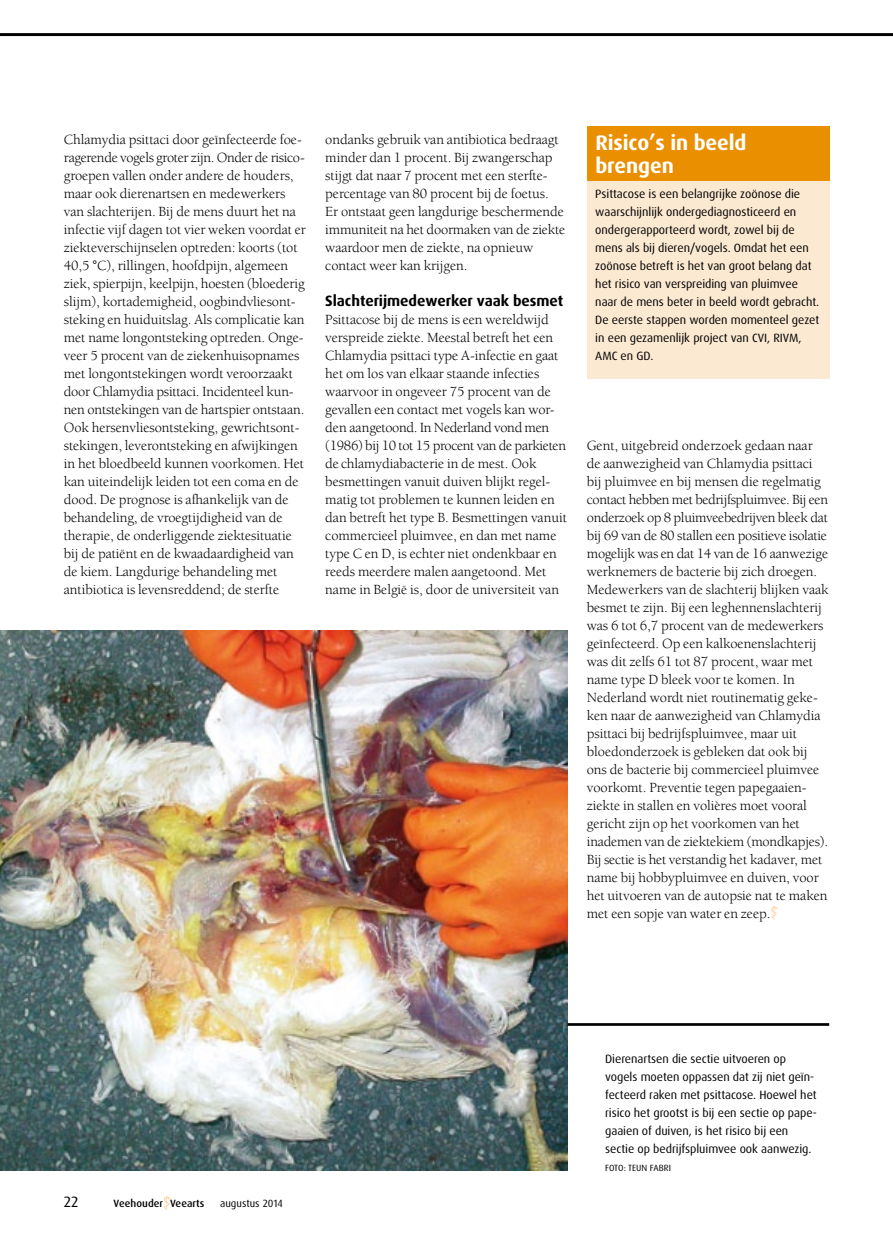
<style>
.page{position:relative;width:893px;height:1255px;background:#fff}
.page>*{position:absolute;margin:0;border:0;box-sizing:border-box;transform-origin:0 0}
.t1{font:700 21px/22.5px "Dax OT";letter-spacing:-.005em;color:#fff}
.t2{font:700 15px "Dax OT";letter-spacing:-.005em;color:#000}
.t3{font:15px "Dax OT";color:#000}
.t4{font:14.4px/18px "Berkeley Std";letter-spacing:-.005em;color:#000}
.t5{font:12px/18px "Dax OT";letter-spacing:-.005em;color:#000}
.t6{font:500 10.5px "Dax OT";letter-spacing:.005em;color:#000}
.t7{font:10.5px "Dax OT";color:#000}
.t8{font:9px "Dax OT";color:#000}
.s1{font-family:"Scala Sans OT"}
</style>
<div class="page">
<img style="left:0;top:630px;width:568px;height:540px">
<div style="left:587px;top:126px;width:242px;height:252px;background:#fce9d1"></div>
<div style="left:587px;top:126px;width:242px;height:54px;background:#e98f00"></div>
<svg style="left:163px;top:1196px;width:8px;height:14px"></svg>
<hr style="left:0;top:33px;width:893px;height:3px;background:#000">
<svg style="left:771px;top:906px;width:7px;height:13px"></svg>
<hr style="left:568px;top:1023px;width:261px;height:2px;background:#000">
<p class="t4" style="left:64px;top:131px;width:244px">Chlamydia psittaci door geïnfecteerde foe&shy;ragerende vogels groter zijn. Onder de risico&shy;groepen vallen onder andere de houders, maar ook dierenartsen en medewerkers van slachterijen. Bij de mens duurt het na infectie vijf dagen tot vier weken voordat er ziekteverschijnselen optreden: koorts (tot 40,5 <span class="s1">°</span>C), rillingen, hoofdpijn, algemeen ziek, spierpijn, keelpijn, hoesten (bloederig slijm), kortademigheid, oogbindvliesont&shy;steking en huiduitslag. Als complicatie kan met name longontsteking optreden. Onge&shy;veer 5 procent van de ziekenhuisopnames met longontstekingen wordt veroorzaakt door Chlamydia psittaci. Incidenteel kun&shy;nen ontstekingen van de hartspier ontstaan.<br>Ook hersenvliesontsteking, gewrichtsont&shy;stekingen, leverontsteking en afwijkingen in het bloedbeeld kunnen voorkomen. Het kan uiteindelijk leiden tot een coma en de dood. De prognose is afhankelijk van de behandeling, de vroegtijdigheid van de therapie, de onderliggende ziektesituatie bij de patiënt en de kwaadaardigheid van de kiem. Langdurige behandeling met antibiotica is levensreddend; de sterfte</p>
<p class="t4" style="left:325px;top:131px;width:242px">ondanks gebruik van antibiotica bedraagt minder dan 1 procent. Bij zwangerschap stijgt dat naar 7 procent met een sterfte&shy;percentage van 80 procent bij de foetus.<br>Er ontstaat geen langdurige beschermende immuniteit na het doormaken van de ziekte waardoor men de ziekte, na opnieuw contact weer kan krijgen.</p>
<p class="t2" style="left:325px;top:291px;width:239px">Slachterijmedewerker vaak besmet</p>
<p class="t4" style="left:325px;top:311px;width:243px">Psittacose bij de mens is een wereldwijd verspreide ziekte. Meestal betreft het een Chlamydia psittaci type A-infectie en gaat het om los van elkaar staande infecties waarvoor in ongeveer 75 procent van de gevallen een contact met vogels kan wor&shy;den aangetoond. In Nederland vond men (1986) bij 10 tot 15 procent van de parkieten de chlamydiabacterie in de mest. Ook besmettingen vanuit duiven blijkt regel&shy;matig tot problemen te kunnen leiden en dan betreft het type B. Besmettingen vanuit commercieel pluimvee, en dan met name type C en D, is echter niet ondenkbaar en reeds meerdere malen aangetoond. Met name in België is, door de universiteit van</p>
<h1 class="t1" style="left:595px;top:132px;width:153px">Risico’s in beeld brengen</h1>
<p class="t5" style="left:595px;top:185px;width:226px">Psittacose is een belangrijke zoönose die waarschijnlijk ondergediagnosticeerd en ondergerapporteerd wordt, zowel bij de mens als bij dieren/vogels. Omdat het een zoönose betreft is het van groot belang dat het risico van verspreiding van pluimvee naar de mens beter in beeld wordt gebracht.<br>De eerste stappen worden momenteel gezet in een gezamenlijk project van CVI, RIVM, AMC en GD.</p>
<p class="t4" style="left:587px;top:437px;width:243px">Gent, uitgebreid onderzoek gedaan naar de aanwezigheid van Chlamydia psittaci bij pluimvee en bij mensen die regelmatig contact hebben met bedrijfspluimvee. Bij een onderzoek op 8 pluimveebedrijven bleek dat bij 69 van de 80 stallen een positieve isolatie mogelijk was en dat 14 van de 16 aanwezige werknemers de bacterie bij zich droegen.<br>Medewerkers van de slachterij blijken vaak besmet te zijn. Bij een leghennenslachterij was 6 tot 6,7 procent van de medewerkers geïnfecteerd. Op een kalkoenenslachterij was dit zelfs 61 tot 87 procent, waar met name type D bleek voor te komen. In Nederland wordt niet routinematig geke&shy;ken naar de aanwezigheid van Chlamydia psittaci bij bedrijfspluimvee, maar uit bloedonderzoek is gebleken dat ook bij ons de bacterie bij commercieel pluimvee voorkomt. Preventie tegen papegaaien&shy;ziekte in stallen en volières moet vooral gericht zijn op het voorkomen van het inademen van de ziektekiem (mondkapjes).<br>Bij sectie is het verstandig het kadaver, met name bij hobbypluimvee en duiven, voor het uitvoeren van de autopsie nat te maken met een sopje van water en zeep.</p>
<p class="t3" style="left:64px;top:1191px;width:16px">22</p>
<p class="t6" style="left:114px;top:1196px;width:92px">Veehouder Veearts</p>
<p class="t7" style="left:220px;top:1196px;width:64px">augustus 2014</p>
<p class="t5" style="left:605px;top:1049px;width:213px">Dierenartsen die sectie uitvoeren op vogels moeten oppassen dat zij niet geïn&shy;fecteerd raken met psittacose. Hoewel het risico het grootst is bij een sectie op pape&shy;gaaien of duiven, is het risico bij een sectie op bedrijfspluimvee ook aanwezig.</p>
<p class="t8" style="left:605px;top:1161px;width:67px">Foto: Teun Fabri</p>
</div>
